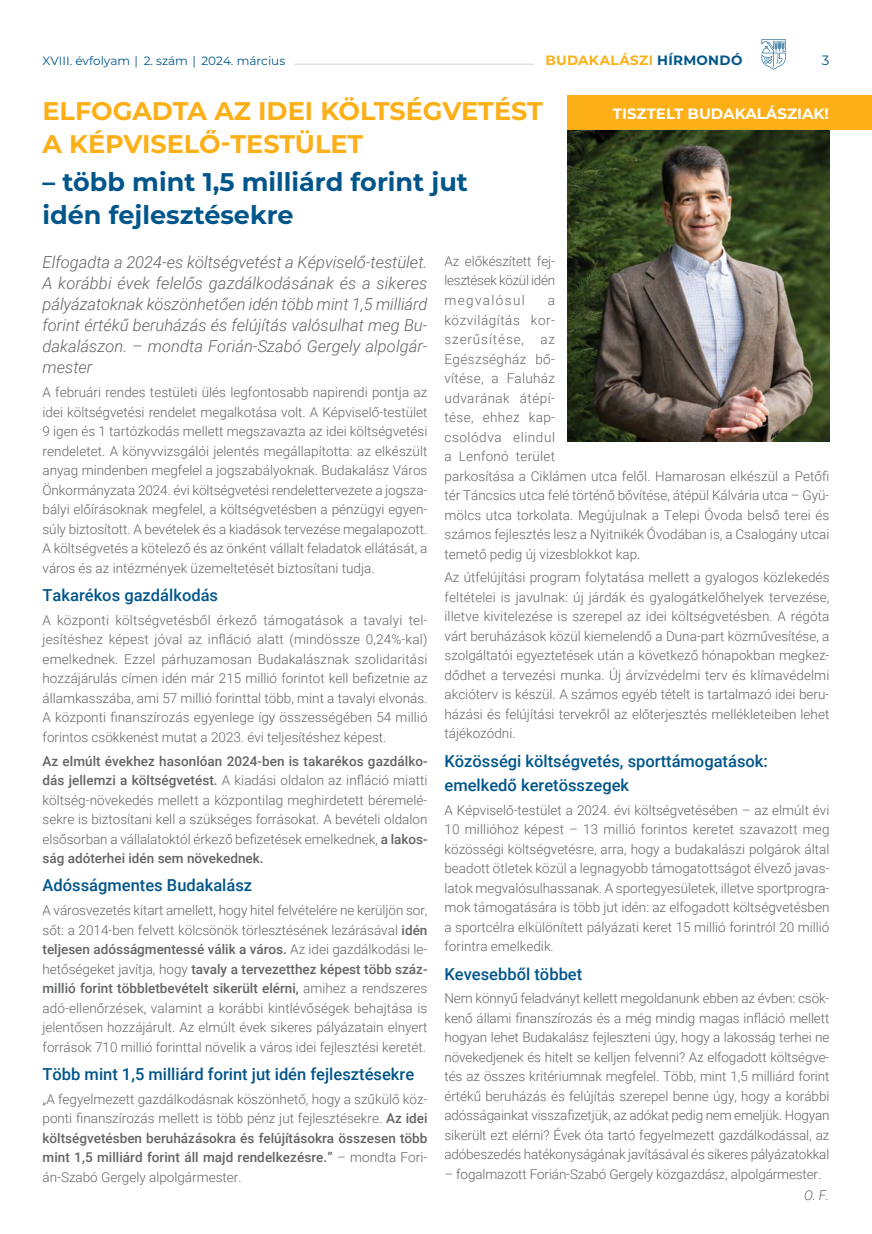
<style>
.page{position:relative;width:872px;height:1234px;background:#fff}
.page>*{position:absolute;margin:0;border:0;box-sizing:border-box;transform-origin:0 0}
.t1{font:700 25.5px/33px "Montserrat";color:#fcaf17}
.t2{font:700 25.5px/33px "Montserrat";color:#00568b}
.t3{font:italic 300 16.5px/21px "Roboto";color:#636466;text-align:justify}
.t4{font:500 16.5px/24px "Roboto";color:#00568b}
.t5{font:700 15px "Montserrat";color:#fff}
.t6{font:300 13.5px/19.5px "Roboto";color:#636466;text-align:justify}
.t7{font:700 13.5px "Montserrat";letter-spacing:.025em;color:#fcaf17}
.t8{font:italic 300 13.5px "Roboto";color:#636466}
.t9{font:13.5px "Montserrat";color:#00568b}
.t10{font:12px "Montserrat";color:#00568b}
.s1{color:#00568b}
.s2{font-weight:500}
</style>
<div class="page">
<hr style="left:294px;top:64px;width:239px;height:1px;background:#d1d3d4">
<svg style="left:761px;top:39px;width:25px;height:31px"></svg>
<img style="left:568px;top:130px;width:261px;height:311px">
<div style="left:568px;top:96px;width:304px;height:34px;background:#fcaf17"></div>
<p class="t10" style="left:43px;top:52px;width:244px">XVIII. évfolyam | 2. szám | 2024. március</p>
<p class="t7" style="left:545px;top:50px;width:198px">BUDAKALÁSZI <span class="s1">HÍRMONDÓ</span></p>
<p class="t9" style="left:822px;top:51px;width:9px">3</p>
<p class="t5" style="left:613px;top:103px;width:218px">TISZTELT BUDAKALÁSZIAK!</p>
<h1 class="t1" style="left:43px;top:94px;width:502px">ELFOGADTA AZ IDEI KÖLTSÉGVETÉST<br>A KÉPVISELŐ-TESTÜLET</h1>
<h1 class="t2" style="left:43px;top:164px;width:427px">– több mint 1,5 milliárd forint jut idén fejlesztésekre</h1>
<p class="t3" style="left:43px;top:251px;width:386px">Elfogadta a 2024-es költségvetést a Képviselő-testület.<br>A korábbi évek felelős gazdálkodásának és a sikeres pályázatoknak köszönhetően idén több mint 1,5 milliárd forint értékű beruházás és felújítás valósulhat meg Bu&shy;dakalászon. – mondta Forián-Szabó Gergely alpolgár&shy;mester</p>
<p class="t6" style="left:43px;top:382px;width:386px">A februári rendes testületi ülés legfontosabb napirendi pontja az idei költségvetési rendelet megalkotása volt. A Képviselő-testület 9 igen és 1 tartózkodás mellett megszavazta az idei költségvetési rendeletet. A könyvvizsgálói jelentés megállapította: az elkészült anyag mindenben megfelel a jogszabályoknak. Budakalász Város Önkormányzata 2024. évi költségvetési rendelettervezete a jogsza&shy;bályi előírásoknak megfelel, a költségvetésben a pénzügyi egyen&shy;súly biztosított. A bevételek és a kiadások tervezése megalapozott.<br>A költségvetés a kötelező és az önként vállalt feladatok ellátását, a város és az intézmények üzemeltetését biztosítani tudja.</p>
<p class="t4" style="left:43px;top:582px;width:177px">Takarékos gazdálkodás</p>
<p class="t6" style="left:43px;top:609px;width:386px">A központi költségvetésből érkező támogatások a tavalyi tel&shy;jesítéshez képest jóval az infláció alatt (mindössze 0,24%-kal) emelkednek. Ezzel párhuzamosan Budakalásznak szolidaritási hozzájárulás címen idén már 215 millió forintot kell befizetnie az államkasszába, ami 57 millió forinttal több, mint a tavalyi elvonás.<br>A központi finanszírozás egyenlege így összességében 54 millió forintos csökkenést mutat a 2023. évi teljesítéshez képest.</p>
<p class="t6" style="left:43px;top:750px;width:386px"><span class="s2">Az elmúlt évekhez hasonlóan 2024-ben is takarékos gazdálko&shy;dás jellemzi a költségvetést.</span> A kiadási oldalon az infláció miatti költség-növekedés mellett a központilag meghirdetett béremelé&shy;sekre is biztosítani kell a szükséges forrásokat. A bevételi oldalon elsősorban a vállalatoktól érkező befizetések emelkednek, <span class="s2">a lakos&shy;ság adóterhei idén sem növekednek.</span></p>
<p class="t4" style="left:43px;top:872px;width:211px">Adósságmentes Budakalász</p>
<p class="t6" style="left:43px;top:900px;width:386px">A városvezetés kitart amellett, hogy hitel felvételére ne kerüljön sor, sőt: a 2014-ben felvett kölcsönök törlesztésének lezárásával <span class="s2">idén teljesen adósságmentessé válik a város.</span> Az idei gazdálkodási le&shy;hetőségeket javítja, hogy <span class="s2">tavaly a tervezetthez képest több száz&shy;millió forint többletbevételt sikerült elérni,</span> amihez a rendszeres adó-ellenőrzések, valamint a korábbi kintlévőségek behajtása is jelentősen hozzájárult. Az elmúlt évek sikeres pályázatain elnyert források 710 millió forinttal növelik a város idei fejlesztési keretét.</p>
<p class="t4" style="left:43px;top:1061px;width:373px">Több mint 1,5 milliárd forint jut idén fejlesztésekre</p>
<p class="t6" style="left:43px;top:1088px;width:386px">„A fegyelmezett gazdálkodásnak köszönhető, hogy a szűkülő köz&shy;ponti finanszírozás mellett is több pénz jut fejlesztésekre. <span class="s2">Az idei költségvetésben beruházásokra és felújításokra összesen több mint 1,5 milliárd forint áll majd rendelkezésre.”</span> – mondta Fori&shy;án-Szabó Gergely alpolgármester.</p>
<p class="t6" style="left:444px;top:251px;width:112px">Az előkészített fej&shy;lesztések közül idén megvalósul</p>
<p class="t6" style="left:444px;top:290px;width:386px;text-align:left;text-indent:103px">a<br>közvilágítás kor-<br>szerűsítése, az<br>Egészségház bő-<br>vítése, a Faluház<br>udvarának átépí-<br>tése, ehhez kap-<br>csolódva elindul<br>a Lenfonó terület<br>parkosítása a Ciklámen utca felől. Hamarosan elkészül a Petőfi tér Táncsics utca felé történő bővítése, átépül Kálvária utca – Gyü&shy;mölcs utca torkolata. Megújulnak a Telepi Óvoda belső terei és számos fejlesztés lesz a Nyitnikék Óvodában is, a Csalogány utcai temető pedig új vizesblokkot kap.</p>
<p class="t6" style="left:444px;top:567px;width:386px">Az útfelújítási program folytatása mellett a gyalogos közlekedés feltételei is javulnak: új járdák és gyalogátkelőhelyek tervezése, illetve kivitelezése is szerepel az idei költségvetésben. A régóta várt beruházások közül kiemelendő a Duna-part közművesítése, a szolgáltatói egyeztetések után a következő hónapokban megkez&shy;dődhet a tervezési munka. Új árvízvédelmi terv és klímavédelmi akcióterv is készül. A számos egyéb tételt is tartalmazó idei beru&shy;házási és felújítási tervekről az előterjesztés mellékleteiben lehet tájékozódni.</p>
<p class="t4" style="left:444px;top:748px;width:325px">Közösségi költségvetés, sporttámogatások: emelkedő keretösszegek</p>
<p class="t6" style="left:444px;top:799px;width:386px">A Képviselő-testület a 2024. évi költségvetésében – az elmúlt évi 10 millióhoz képest – 13 millió forintos keretet szavazott meg közösségi költségvetésre, arra, hogy a budakalászi polgárok által beadott ötletek közül a legnagyobb támogatottságot élvező javas&shy;latok megvalósulhassanak. A sportegyesületek, illetve sportprogra&shy;mok támogatására is több jut idén: az elfogadott költségvetésben a sportcélra elkülönített pályázati keret 15 millió forintról 20 millió forintra emelkedik.</p>
<p class="t4" style="left:444px;top:960px;width:139px">Kevesebből többet</p>
<p class="t6" style="left:444px;top:988px;width:386px">Nem könnyű feladványt kellett megoldanunk ebben az évben: csök&shy;kenő állami finanszírozás és a még mindig magas infláció mellett hogyan lehet Budakalász fejleszteni úgy, hogy a lakosság terhei ne növekedjenek és hitelt se kelljen felvenni? Az elfogadott költségve&shy;tés az összes kritériumnak megfelel. Több, mint 1,5 milliárd forint értékű beruházás és felújítás szerepel benne úgy, hogy a korábbi adósságainkat visszafizetjük, az adókat pedig nem emeljük. Hogyan sikerült ezt elérni? Évek óta tartó fegyelmezett gazdálkodással, az adóbeszedés hatékonyságának javításával és sikeres pályázatokkal</p>
<p class="t6" style="left:444px;top:1163px;width:378px">– fogalmazott Forián-Szabó Gergely közgazdász, alpolgármester.</p>
<p class="t8" style="left:804px;top:1185px;width:27px">O. F.</p>
</div>
